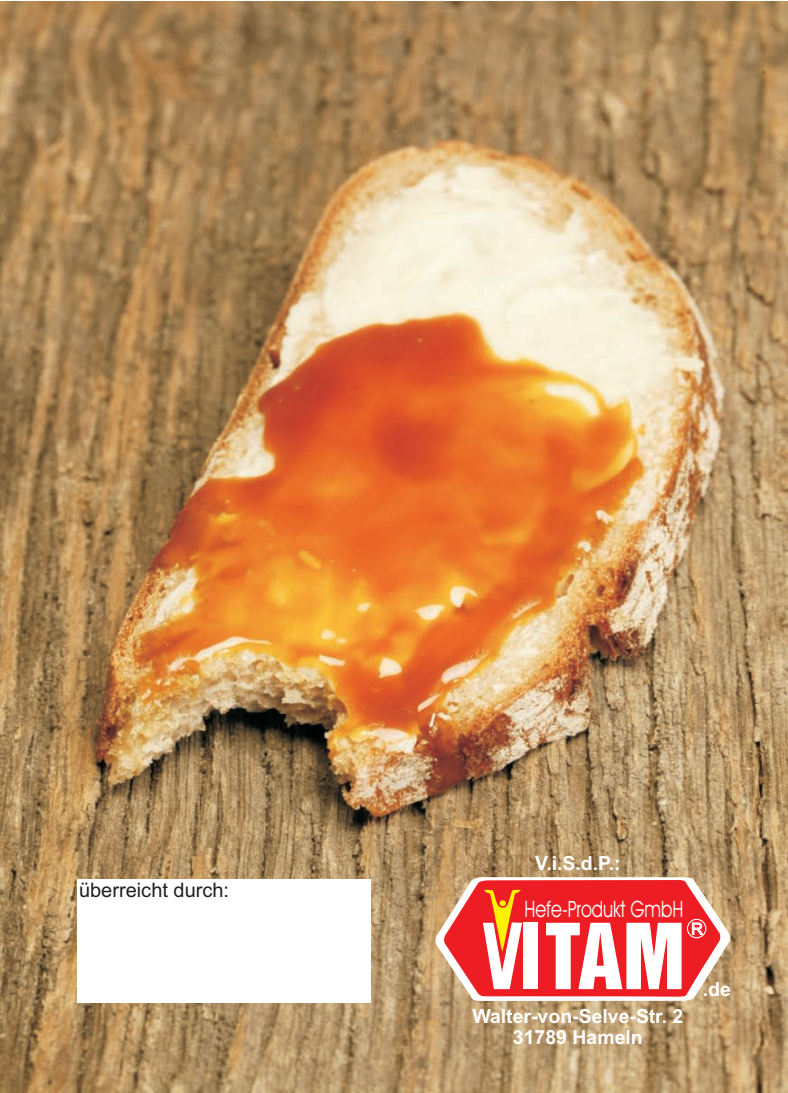
<style>
.page{position:relative;width:788px;height:1093px;background:#fff}
.page>*{position:absolute;margin:0;border:0;box-sizing:border-box;transform-origin:0 0}
.t1{font:22.75px "Avant Garde Bk BT";color:#fff;scale:.79 1}
.t2{font:20px "Arial";color:#231f20}
.t3{font:700 19.75px "Arial";color:#fff}
.t4{font:700 19.5px/21.8px "Arial";color:#fff;text-align:center}
.t5{font:16.5px "Arial";color:#fff}
</style>
<div class="page">
<img style="left:0;top:1px;width:787px;height:1091px">
<svg style="left:435px;top:877px;width:292px;height:123px"></svg>
<svg style="left:443px;top:879px;width:277px;height:118px"></svg>
<div style="left:499px;top:900px;width:7px;height:6px;background:#fff101;border-radius:50%"></div>
<div style="left:77px;top:879px;width:293px;height:123px;background:#fff"></div>
<p class="t2" style="left:79px;top:882px;width:152px">überreicht durch:</p>
<p class="t4" style="left:535px;top:854px;width:87px">V.i.S.d.P.:</p>
<p class="t1" style="left:524px;top:899px;width:203px">Hefe-Produkt GmbH</p>
<p class="t5" style="left:691px;top:922px;width:13px">R</p>
<p class="t4" style="left:472px;top:1006px;width:212px">Walter-von-Selve-Str. 2<br>31789 Hameln</p>
<p class="t3" style="left:702px;top:981px;width:30px">.de</p>
</div>
